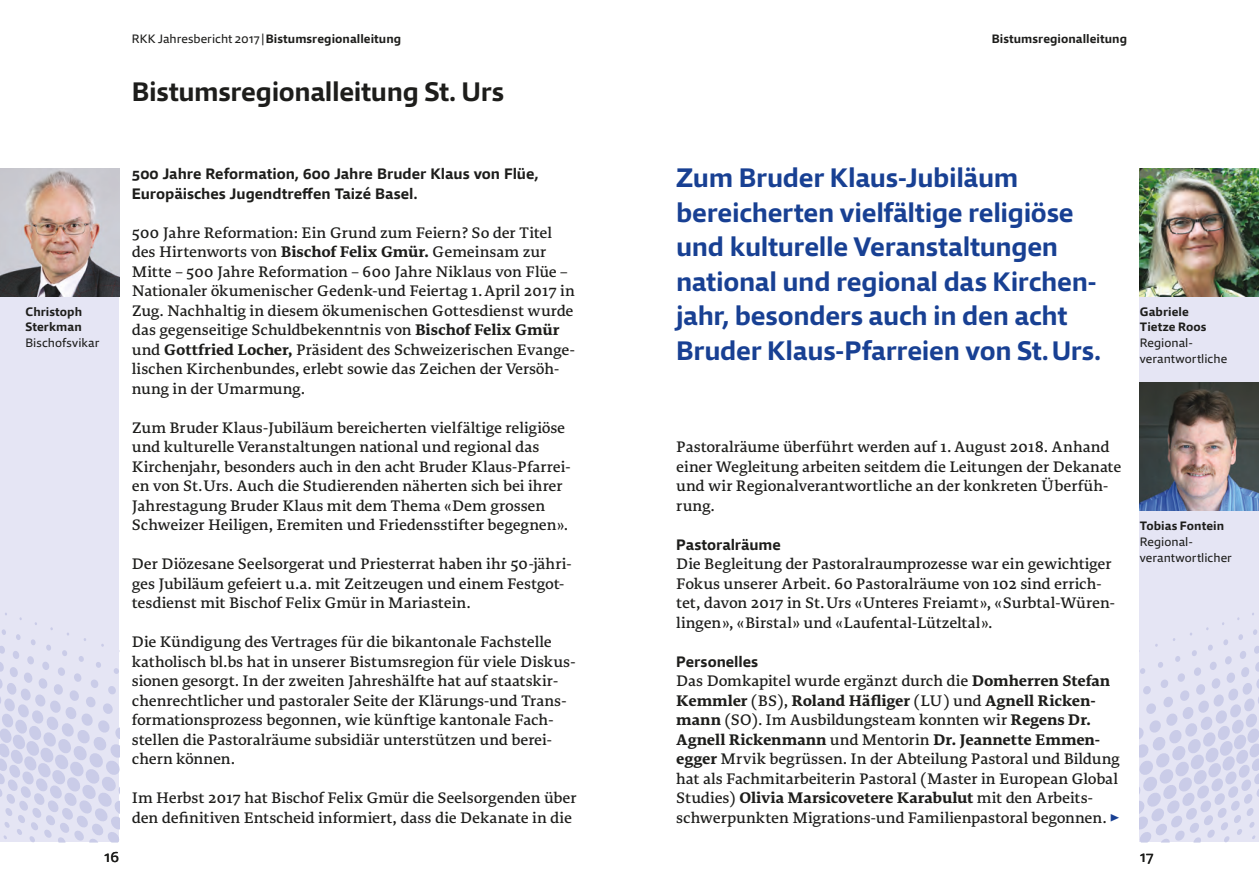
<style>
.page{position:relative;width:1259px;height:893px;background:#fff}
.page>*{position:absolute;margin:0;border:0;box-sizing:border-box;transform-origin:0 0}
.t1{font:700 27px/34.5px "Qubo";letter-spacing:-.01em;color:#184093}
.t2{font:700 27px "Qubo";letter-spacing:-.01em;color:#1d1d1b}
.t3{font:700 15.3px/19.5px "Qubo";color:#1d1d1b}
.t4{font:15.3px "Qubo";color:#1d1d1b}
.t5{font:15px/19.5px "Edit Serif Pro";letter-spacing:-.015em;color:#1d1d1b}
.t6{font:700 12.3px/15.8px "Qubo";letter-spacing:.01em;color:#1d1d1b}
.t7{font:12.3px/15.8px "Qubo";letter-spacing:.005em;color:#1d1d1b}
.s1{font-weight:400}
.s2{font-weight:700}
.s3{color:#184093}
</style>
<div class="page">
<div style="left:0;top:168px;width:119px;height:674px;background:#e5e5f4"></div>
<svg style="left:0;top:613px;width:119px;height:229px"></svg>
<div style="left:1140px;top:168px;width:119px;height:674px;background:#e5e5f4"></div>
<svg style="left:1140px;top:613px;width:119px;height:229px"></svg>
<img style="left:0;top:168px;width:119px;height:128px">
<img style="left:1140px;top:168px;width:119px;height:128px">
<img style="left:1140px;top:383px;width:119px;height:128px">
<p class="t6" style="left:26px;top:303px;width:58px">Christoph<br>Sterkman</p>
<p class="t7" style="left:26px;top:335px;width:75px">Bischofsvikar</p>
<p class="t6" style="left:132px;top:30px;width:271px"><span class="s1">RKK Jahresbericht 2017|</span>Bistumsregionalleitung</p>
<p class="t6" style="left:991px;top:30px;width:137px">Bistumsregionalleitung</p>
<h1 class="t2" style="left:132px;top:74px;width:373px">Bistumsregionalleitung St. Urs</h1>
<p class="t3" style="left:132px;top:164px;width:408px">500 Jahre Reformation, 600 Jahre Bruder Klaus von Flüe,<br>Europäisches Jugendtreffen Taizé Basel.</p>
<p class="t5" style="left:132px;top:223px;width:444px">500 Jahre Reformation: Ein Grund zum Feiern? So der Titel des Hirtenworts von <span class="s2">Bischof Felix Gmür.</span> Gemeinsam zur Mitte – 500 Jahre Reformation – 600 Jahre Niklaus von Flüe – Nationaler ökumenischer Gedenk-und Feiertag 1. April 2017 in Zug. Nachhaltig in diesem ökumenischen Gottesdienst wurde das gegenseitige Schuldbekenntnis von <span class="s2">Bischof Felix Gmür </span>und <span class="s2">Gottfried Locher,</span> Präsident des Schweizerischen Evange&shy;lischen Kirchenbundes, erlebt sowie das Zeichen der Versöh&shy;nung in der Umarmung.</p>
<p class="t5" style="left:132px;top:418px;width:440px">Zum Bruder Klaus-Jubiläum bereicherten vielfältige religiöse und kulturelle Veranstaltungen national und regional das Kirchenjahr, besonders auch in den acht Bruder Klaus-Pfarrei&shy;en von St.Urs. Auch die Studierenden näherten sich bei ihrer Jahrestagung Bruder Klaus mit dem Thema «Dem grossen Schweizer Heiligen, Eremiten und Friedensstifter begegnen».</p>
<p class="t5" style="left:132px;top:555px;width:441px">Der Diözesane Seelsorgerat und Priesterrat haben ihr 50-jähri&shy;ges Jubiläum gefeiert u.a. mit Zeitzeugen und einem Festgot&shy;tesdienst mit Bischof Felix Gmür in Mariastein.</p>
<p class="t5" style="left:132px;top:633px;width:445px">Die Kündigung des Vertrages für die bikantonale Fachstelle katholisch bl.bs hat in unserer Bistumsregion für viele Diskus&shy;sionen gesorgt. In der zweiten Jahreshälfte hat auf staatskir&shy;chenrechtlicher und pastoraler Seite der Klärungs-und Trans&shy;formationsprozess begonnen, wie künftige kantonale Fach&shy;stellen die Pastoralräume subsidiär unterstützen und berei&shy;chern können.</p>
<p class="t5" style="left:132px;top:789px;width:446px">Im Herbst 2017 hat Bischof Felix Gmür die Seelsorgenden über den definitiven Entscheid informiert, dass die Dekanate in die</p>
<h1 class="t1" style="left:676px;top:160px;width:426px">Zum Bruder Klaus-Jubiläum bereicherten vielfältige religiöse und kulturelle Veranstaltungen national und regional das Kirchen&shy;jahr, besonders auch in den acht Bruder Klaus-Pfarreien von St. Urs.</h1>
<p class="t6" style="left:1140px;top:303px;width:68px">Gabriele<br>Tietze Roos</p>
<p class="t7" style="left:1140px;top:335px;width:89px">Regional&shy;verantwortliche</p>
<p class="t5" style="left:676px;top:438px;width:447px">Pastoralräume überführt werden auf 1. August 2018. Anhand einer Wegleitung arbeiten seitdem die Leitungen der Dekanate und wir Regionalverantwortliche an der konkreten Überfüh&shy;rung.</p>
<p class="t3" style="left:676px;top:534px;width:106px">Pastoralräume</p>
<p class="t5" style="left:676px;top:555px;width:440px">Die Begleitung der Pastoralraumprozesse war ein gewichtiger Fokus unserer Arbeit. 60 Pastoralräume von 102 sind errich&shy;tet, davon 2017 in St. Urs «Unteres Freiamt», «Surbtal-Würen&shy;lingen», «Birstal» und «Laufental-Lützeltal».</p>
<p class="t3" style="left:676px;top:651px;width:83px">Personelles</p>
<p class="t5" style="left:676px;top:672px;width:445px">Das Domkapitel wurde ergänzt durch die <span class="s2">Domherren Stefan Kemmler</span> (BS), <span class="s2">Roland Häfliger</span> (LU) und <span class="s2">Agnell Ricken&shy;mann</span> (SO). Im Ausbildungsteam konnten wir <span class="s2">Regens Dr.<br>Agnell Rickenmann</span> und Mentorin <span class="s2">Dr. Jeannette Emmen&shy;egger</span> Mrvik begrüssen. In der Abteilung Pastoral und Bildung hat als Fachmitarbeiterin Pastoral (Master in European Global Studies) <span class="s2">Olivia Marsicovetere Karabulut</span> mit den Arbeits&shy;schwerpunkten Migrations-und Familienpastoral begonnen. <span class="s3">►</span></p>
<p class="t6" style="left:1140px;top:518px;width:86px">Tobias Fontein</p>
<p class="t7" style="left:1140px;top:533px;width:93px">Regional&shy;verantwortlicher</p>
<p class="t4" style="left:104px;top:846px;width:16px">16</p>
<p class="t4" style="left:1140px;top:846px;width:15px">17</p>
</div>
